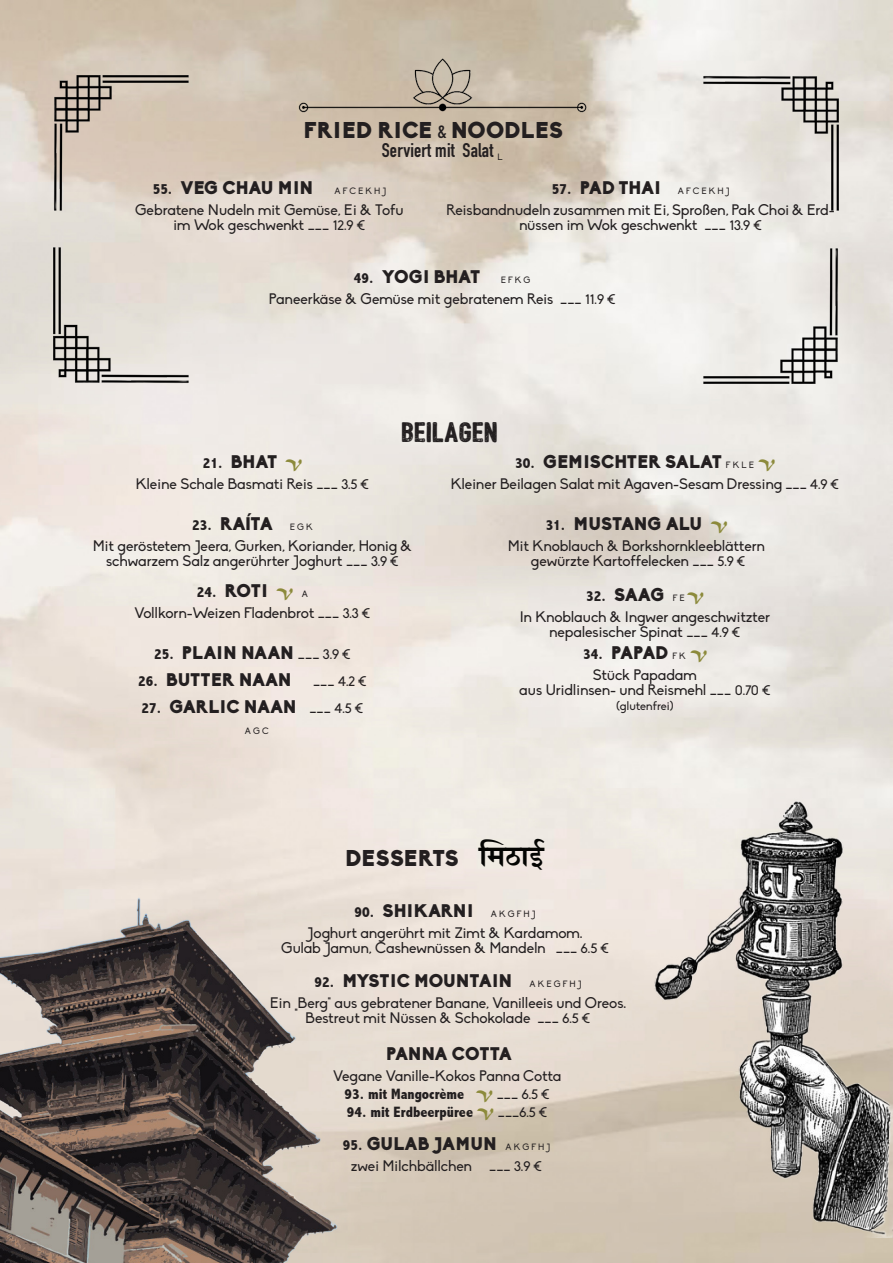
<style>
.page{position:relative;width:893px;height:1263px;background:#fff}
.page>*{position:absolute;margin:0;border:0;box-sizing:border-box;transform-origin:0 0}
.t1{font:27px "Bushcraft textured";letter-spacing:.01em;color:#231f20}
.t2{font:900 22.5px "Biko";letter-spacing:.01em;color:#231f20}
.t3{font:700 19.5px "DIN Condensed";letter-spacing:.01em;color:#231f20}
.t4{font:900 18px "Biko";color:#231f20}
.t5{font:900 18px "Biko";letter-spacing:-.025em;color:#231f20}
.t6{font:15px/15px "Biko";color:#231f20;text-align:center}
.t7{font:800 condensed 15px "Abadi";color:#231f20}
.t8{font:12px "Biko";color:#231f20}
.t9{font:9px "Biko";color:#231f20}
.s1{font-family:"DIN Condensed";font-weight:700;font-size:19.5px}
.s2{font-family:"Abadi";font-weight:800;font-stretch:condensed;font-size:15px}
.s3{font-weight:400;font-size:9px}
.s4{font-size:13.5px}
.s5{font-family:"Matura MT Script Capitals";font-weight:400;font-size:13.5px;color:#8c8a3b}
.s6{font-weight:400;font-size:15px}
.s7{font-weight:400;font-size:13.5px}
.s8{font-family:"Devanagari";font-weight:700;font-size:30px;color:#040503}
.s9{font-family:"Matura MT Script Capitals";font-weight:400;font-stretch:normal;font-size:13.5px;color:#8c8a3b}
.s10{font-family:"Biko";font-weight:400;font-stretch:normal}
.s11{font-family:"Biko";font-weight:400;font-stretch:normal;font-size:13.5px}
</style>
<div class="page">
<img style="left:0;top:0;width:893px;height:1263px">
<img style="left:0;top:706px;width:368px;height:557px">
<img style="left:649px;top:796px;width:244px;height:441px">
<img style="left:293px;top:54px;width:308px;height:63px">
<img style="left:53px;top:248px;width:135px;height:135px">
<img style="left:704px;top:75px;width:135px;height:135px">
<img style="left:704px;top:248px;width:135px;height:135px">
<img style="left:53px;top:75px;width:136px;height:135px">
<p class="t2" style="left:304px;top:116px;width:261px">FRIED RICE <span class="s1">&amp;</span> NOODLES</p>
<p class="t3" style="left:382px;top:137px;width:122px">Serviert mit Salat <sub>L</sub></p>
<p class="t4" style="left:153px;top:177px;width:235px"><span class="s2">55.</span> VEG CHAU MIN <span class="s3">A F C E K H J</span></p>
<p class="t6" style="left:135px;top:203px;width:270px">Gebratene Nudeln mit Gemüse, Ei &amp; Tofu</p>
<p class="t6" style="left:174px;top:218px;width:193px">im Wok geschwenkt ___ <span class="s4">12.9 €</span></p>
<p class="t4" style="left:552px;top:177px;width:179px"><span class="s2">57.</span> PAD THAI <span class="s3">A F C E K H J</span></p>
<p class="t6" style="left:446px;top:203px;width:390px">Reisbandnudeln zusammen mit Ei, Sproßen, Pak Choi &amp; Erd&shy;nüssen im Wok geschwenkt ___ <span class="s4">13.9 €</span></p>
<p class="t4" style="left:354px;top:266px;width:178px"><span class="s2">49.</span> YOGI BHAT <span class="s3">E F K G</span></p>
<p class="t6" style="left:269px;top:292px;width:348px">Paneerkäse &amp; Gemüse mit gebratenem Reis ___ <span class="s4">11.9 €</span></p>
<p class="t1" style="left:402px;top:421px;width:97px">BEILAGEN</p>
<p class="t4" style="left:203px;top:450px;width:101px"><span class="s2">21.</span> BHAT <span class="s5">V</span></p>
<p class="t6" style="left:136px;top:476px;width:235px">Kleine Schale Basmati Reis ___ <span class="s4">3.5 €</span></p>
<p class="t4" style="left:192px;top:513px;width:122px"><span class="s2">23.</span> RAÍTA <span class="s3">E G K</span></p>
<p class="t6" style="left:93px;top:539px;width:321px">Mit geröstetem Jeera, Gurken, Koriander, Honig &amp;</p>
<p class="t6" style="left:106px;top:554px;width:294px">schwarzem Salz angerührter Joghurt ___ <span class="s4">3.9 €</span></p>
<p class="t4" style="left:197px;top:580px;width:112px"><span class="s2">24.</span> ROTI <span class="s5">V</span> <span class="s3">A</span></p>
<p class="t6" style="left:135px;top:606px;width:237px">Vollkorn-Weizen Fladenbrot ___ <span class="s4">3.3 €</span></p>
<p class="t4" style="left:154px;top:642px;width:198px"><span class="s2">25.</span> PLAIN NAAN <span class="s6">___</span> <span class="s7">3.9 €</span></p>
<p class="t4" style="left:138px;top:669px;width:230px"><span class="s2">26.</span> BUTTER NAAN <span class="s6">___</span> <span class="s7">4.2 €</span></p>
<p class="t4" style="left:142px;top:696px;width:223px"><span class="s2">27.</span> GARLIC NAAN <span class="s6">___</span> <span class="s7">4.5 €</span></p>
<p class="t9" style="left:245px;top:726px;width:25px">A G C</p>
<p class="t4" style="left:515px;top:450px;width:261px"><span class="s2">30.</span> GEMISCHTER SALAT <span class="s3">F K L E</span> <span class="s5">V</span></p>
<p class="t6" style="left:451px;top:477px;width:390px">Kleiner Beilagen Salat mit Agaven-Sesam Dressing ___ <span class="s4">4.9 €</span></p>
<p class="t4" style="left:546px;top:513px;width:183px"><span class="s2">31.</span> MUSTANG ALU <span class="s5">V</span></p>
<p class="t6" style="left:508px;top:539px;width:259px">Mit Knoblauch &amp; Borkshornkleeblättern</p>
<p class="t6" style="left:531px;top:554px;width:216px">gewürzte Kartoffelecken ___ <span class="s4">5.9 €</span></p>
<p class="t4" style="left:586px;top:584px;width:119px"><span class="s2">32.</span> SAAG <span class="s3">F E</span> <span class="s5">V</span></p>
<p class="t6" style="left:520px;top:610px;width:252px">In Knoblauch &amp; Ingwer angeschwitzter</p>
<p class="t6" style="left:549px;top:625px;width:192px">nepalesischer Spinat ___ <span class="s4">4.9 €</span></p>
<p class="t4" style="left:583px;top:642px;width:125px"><span class="s2">34.</span> PAPAD <span class="s3">F K</span> <span class="s5">V</span></p>
<p class="t6" style="left:593px;top:668px;width:106px">Stück Papadam</p>
<p class="t6" style="left:519px;top:683px;width:253px">aus Uridlinsen- und Reismehl ___ <span class="s4">0.70 €</span></p>
<p class="t8" style="left:616px;top:699px;width:59px">(glutenfrei)</p>
<p class="t2" style="left:345px;top:844px;width:201px">DESSERTS <span class="s8">िमठाई</span></p>
<p class="t4" style="left:355px;top:900px;width:182px"><span class="s2">90.</span> SHIKARNI <span class="s3">A K G F H J</span></p>
<p class="t6" style="left:307px;top:926px;width:277px">Joghurt angerührt mit Zimt &amp; Kardamom.</p>
<p class="t6" style="left:281px;top:941px;width:329px">Gulab Jamun, Cashewnüssen &amp; Mandeln ___ <span class="s4">6.5 €</span></p>
<p class="t4" style="left:314px;top:970px;width:268px"><span class="s2">92.</span> MYSTIC MOUNTAIN <span class="s3">A K E G F H J</span></p>
<p class="t6" style="left:270px;top:996px;width:358px">Ein „Berg" aus gebratener Banane, Vanilleeis und Oreos.</p>
<p class="t6" style="left:306px;top:1011px;width:286px">Bestreut mit Nüssen &amp; Schokolade ___ <span class="s4">6.5 €</span></p>
<p class="t5" style="left:386px;top:1042px;width:127px">PANNA COTTA</p>
<p class="t6" style="left:333px;top:1068px;width:229px">Vegane Vanille-Kokos Panna Cotta</p>
<p class="t7" style="left:345px;top:1085px;width:207px">93. mit Mangocrème <span class="s9">V</span> <span class="s10">___</span> <span class="s11">6.5 €</span></p>
<p class="t7" style="left:347px;top:1103px;width:202px">94. mit Erdbeerpüree <span class="s9">V</span> <span class="s10">___</span><span class="s11">6.5 €</span></p>
<p class="t4" style="left:343px;top:1133px;width:209px"><span class="s2">95.</span> GULAB JAMUN <span class="s3">A K G F H J</span></p>
<p class="t6" style="left:351px;top:1159px;width:192px">zwei Milchbällchen ___ <span class="s4">3.9 €</span></p>
</div>
